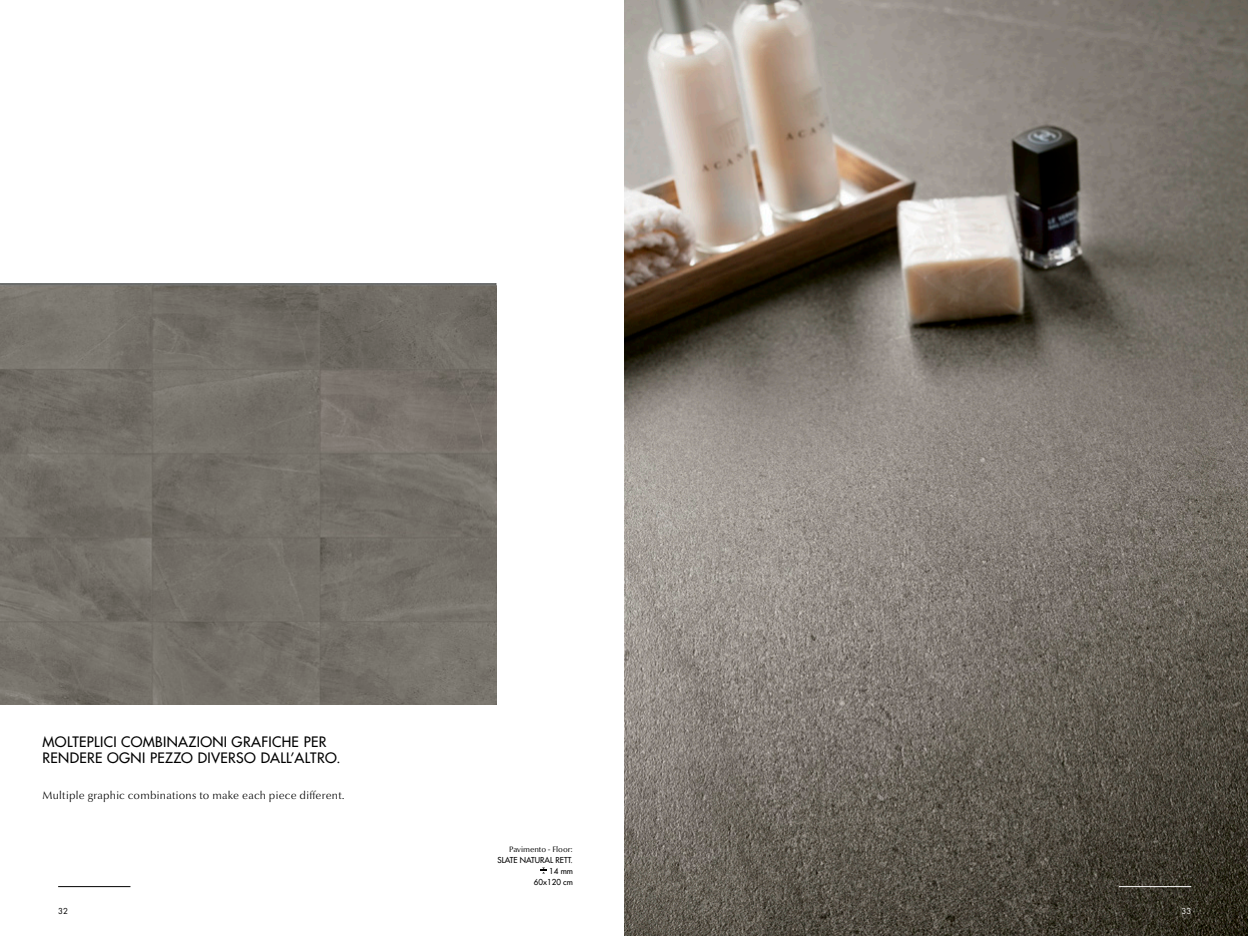
<style>
.page{position:relative;width:1248px;height:936px;background:#fff}
.page>*{position:absolute;margin:0;border:0;box-sizing:border-box;transform-origin:0 0}
.t1{font:500 14px/16px "Futura LT Pro";letter-spacing:.025em;color:#000}
.t2{font:300 11px "Optima Nova LT Pro";letter-spacing:.025em;color:#000}
.t3{font:500 8px/11px "Futura LT Pro";color:#000;text-align:right}
.t4{font:8px "Optima Nova LT Pro";color:#000}
.t5{font:8px "Futura LT Pro";color:#000}
.t6{font:8px "Futura LT Pro";color:#fff}
</style>
<div class="page">
<img style="left:624px;top:0;width:623px;height:935px">
<img style="left:0;top:283px;width:496px;height:421px">
<svg style="left:540px;top:867px;width:6px;height:6px"></svg>
<hr style="left:1118px;top:886px;width:73px;height:1px;background:#fff">
<hr style="left:58px;top:886px;width:72px;height:1px;background:#000">
<p class="t1" style="left:43px;top:732px;width:299px">MOLTEPLICI COMBINAZIONI GRAFICHE PER<br>RENDERE OGNI PEZZO DIVERSO DALL’ALTRO.</p>
<p class="t2" style="left:43px;top:788px;width:304px">Multiple graphic combinations to make each piece different.</p>
<p class="t4" style="left:509px;top:843px;width:65px">Pavimento - Floor:</p>
<p class="t3" style="left:497px;top:853px;width:77px">SLATE NATURAL RETT.<br>14 mm<br>60x120 cm</p>
<p class="t5" style="left:58px;top:906px;width:11px">32</p>
<p class="t6" style="left:1181px;top:906px;width:11px">33</p>
</div>
